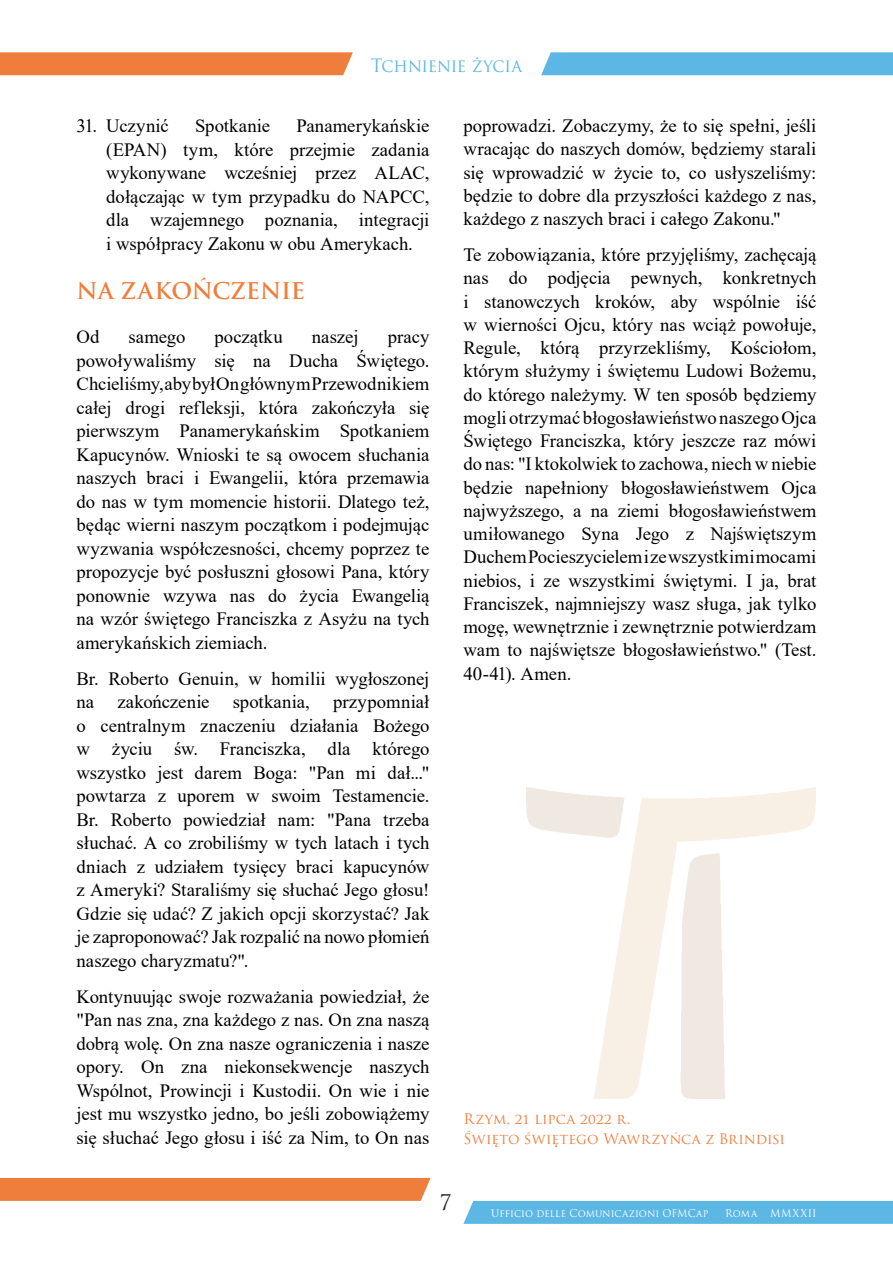
<style>
.page{position:relative;width:893px;height:1263px;background:#fff}
.page>*{position:absolute;margin:0;border:0;box-sizing:border-box;transform-origin:0 0}
.Razdel{font:700 22.5px "Trajan Pro";letter-spacing:-.01em;color:#ef7e3c}
.t1{font:21px "Trajan Pro";color:#231f20}
.tekst{font:18.75px/23.5px "Times New Roman";color:#000;text-align:justify}
.t2{font:18px "Trajan Pro";letter-spacing:-.02em;color:#5cb7e4;scale:.95 1}
.t3{font:14.25px "Trajan Pro";letter-spacing:.01em;color:#ef7e3c}
.t4{font:10.5px "Trajan Pro";letter-spacing:.005em;color:#fff;scale:.95 1}
.t5{font:10.5px "Trajan Pro";letter-spacing:.05em;color:#fff;scale:.95 1}
</style>
<div class="page">
<div style="left:0;top:1178px;width:431px;height:23px;background:#ef7e3c"></div>
<div style="left:463px;top:1201px;width:430px;height:23px;background:#5cb7e4"></div>
<div style="left:0;top:52px;width:353px;height:23px;background:#ef7e3c"></div>
<div style="left:541px;top:52px;width:352px;height:23px;background:#5cb7e4"></div>
<img style="left:526px;top:787px;width:290px;height:312px">
<p class="t2" style="left:371px;top:54px;width:161px">Tchnienie życia</p>
<p class="tekst" style="left:106px;top:113px;width:325px;text-indent:190px">Panamerykańskie (EPAN) tym, które przejmie zadania wykonywane wcześniej przez ALAC, dołączając w tym przypadku do NAPCC, dla wzajemnego poznania, integracji i współpracy Zakonu w obu Amerykach.</p>
<p class="Razdel" style="left:77px;top:276px;width:230px">NA ZAKOŃCZENIE</p>
<p class="tekst" style="left:77px;top:325px;width:24px">Od</p>
<p class="tekst" style="left:129px;top:325px;width:58px">samego</p>
<p class="tekst" style="left:215px;top:325px;width:70px">początku</p>
<p class="tekst" style="left:312px;top:325px;width:48px">naszej</p>
<p class="tekst" style="left:77px;top:113px;width:94px">31. Uczynić</p>
<p class="tekst" style="left:195px;top:113px;width:77px">Spotkanie</p>
<p class="tekst" style="left:77px;top:325px;width:354px;text-indent:311px">pracy powoływaliśmy się na Ducha Świętego.<br>Chcieliśmy, aby był On głównym Przewodnikiem całej drogi refleksji, która zakończyła się pierwszym Panamerykańskim Spotkaniem Kapucynów. Wnioski te są owocem słuchania naszych braci i Ewangelii, która przemawia do nas w tym momencie historii. Dlatego też, będąc wierni naszym początkom i podejmując wyzwania współczesności, chcemy poprzez te propozycje być posłuszni głosowi Pana, który ponownie wzywa nas do życia Ewangelią na wzór świętego Franciszka z Asyżu na tych amerykańskich ziemiach.</p>
<p class="tekst" style="left:77px;top:666px;width:354px">Br. Roberto Genuin, w homilii wygłoszonej na zakończenie spotkania, przypomniał o centralnym znaczeniu działania Bożego w życiu św. Franciszka, dla którego wszystko jest darem Boga: "Pan mi dał..." powtarza z uporem w swoim Testamencie.<br>Br. Roberto powiedział nam: "Pana trzeba słuchać. A co zrobiliśmy w tych latach i tych dniach z udziałem tysięcy braci kapucynów z Ameryki? Staraliśmy się słuchać Jego głosu!<br>Gdzie się udać? Z jakich opcji skorzystać? Jak je zaproponować? Jak rozpalić na nowo płomień naszego charyzmatu?".</p>
<p class="tekst" style="left:77px;top:984px;width:354px">Kontynuując swoje rozważania powiedział, że "Pan nas zna, zna każdego z nas. On zna naszą dobrą wolę. On zna nasze ograniczenia i nasze opory. On zna niekonsekwencje naszych Wspólnot, Prowincji i Kustodii. On wie i nie jest mu wszystko jedno, bo jeśli zobowiążemy się słuchać Jego głosu i iść za Nim, to On nas</p>
<p class="tekst" style="left:463px;top:114px;width:354px">poprowadzi. Zobaczymy, że to się spełni, jeśli wracając do naszych domów, będziemy starali się wprowadzić w życie to, co usłyszeliśmy: będzie to dobre dla przyszłości każdego z nas, każdego z naszych braci i całego Zakonu."</p>
<p class="tekst" style="left:463px;top:243px;width:354px">Te zobowiązania, które przyjęliśmy, zachęcają nas do podjęcia pewnych, konkretnych i stanowczych kroków, aby wspólnie iść w wierności Ojcu, który nas wciąż powołuje, Regule, którą przyrzekliśmy, Kościołom, którym służymy i świętemu Ludowi Bożemu, do którego należymy. W ten sposób będziemy mogli otrzymać błogosławieństwo naszego Ojca Świętego Franciszka, który jeszcze raz mówi do nas: "I ktokolwiek to zachowa, niech w niebie będzie napełniony błogosławieństwem Ojca najwyższego, a na ziemi błogosławieństwem umiłowanego Syna Jego z Najświętszym Duchem Pocieszycielem ize wszystkimi mocami niebios, i ze wszystkimi świętymi. I ja, brat Franciszek, najmniejszy wasz sługa, jak tylko mogę, wewnętrznie i zewnętrznie potwierdzam wam to najświętsze błogosławieństwo." (Test.<br>40-41). Amen.</p>
<p class="t3" style="left:463px;top:1110px;width:169px">Rzym, 21 lipca 2022 r.</p>
<p class="t3" style="left:463px;top:1129px;width:323px">Święto świętego Wawrzyńca z Brindisi</p>
<p class="t1" style="left:439px;top:1189px;width:13px">7</p>
<p class="t4" style="left:491px;top:1206px;width:231px">Ufficio delle Comunicazioni OFMCap</p>
<p class="t5" style="left:725px;top:1206px;width:98px">Roma MMXXII</p>
</div>
